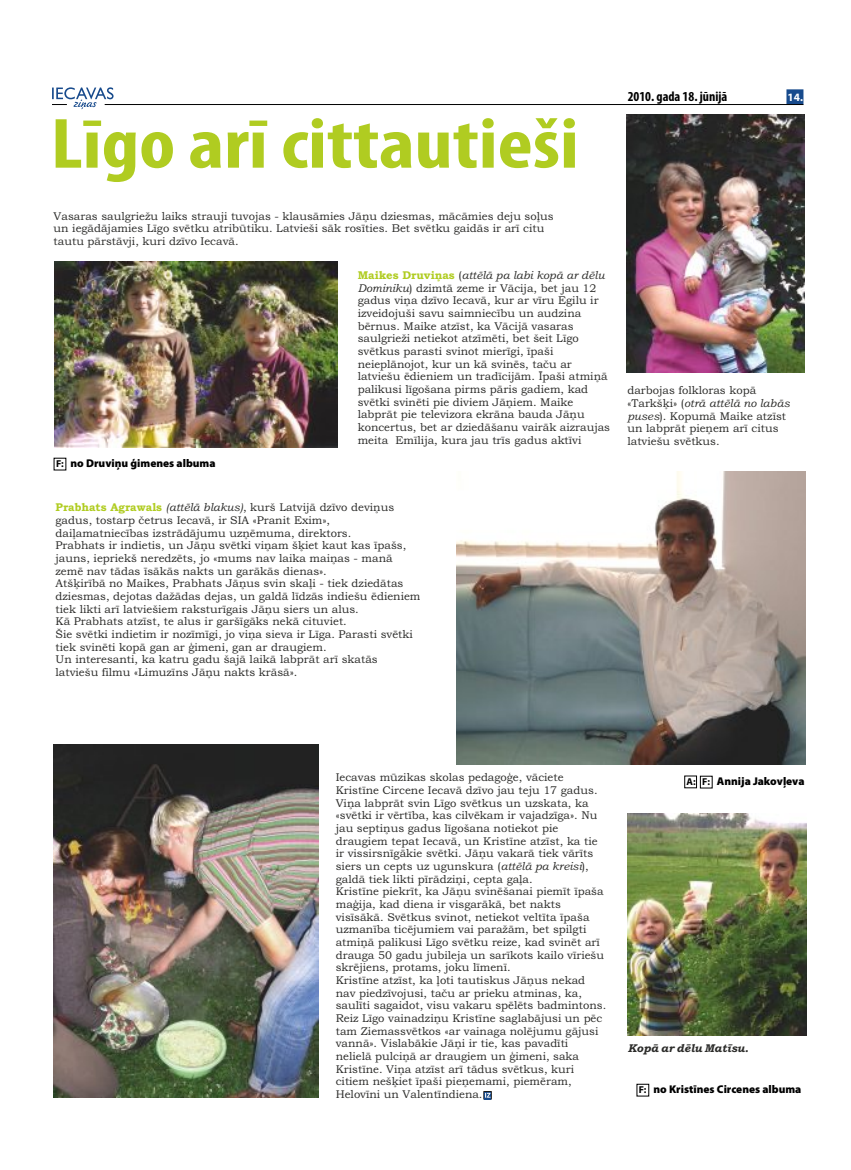
<style>
.page{position:relative;width:851px;height:1170px;background:#fff}
.page>*{position:absolute;margin:0;border:0;box-sizing:border-box;transform-origin:0 0}
.t1{font:700 condensed 71.75px "Myriad Pro";color:#b0cc21;scale:1.17 1}
.t2{font:700 condensed 13.75px "Myriad Pro";color:#000}
.t3{font:11.25px/12.6px "Bookman Old Style";color:#2b2b29}
.t4{font:900 11.25px "Myriad Pro";color:#000}
.t5{font:italic 11.25px "Bookman Old Style";color:#2b2b29}
.t6{font:700 11.25px "Myriad Pro";color:#fff}
.s1{color:#b0cc21}
.s2{font-style:italic}
.s3{font-weight:700;font-size:10px}
</style>
<div class="page">
<svg style="left:52px;top:87px;width:751px;height:22px"></svg>
<img style="left:628px;top:813px;width:177px;height:222px">
<img style="left:456px;top:471px;width:349px;height:293px">
<img style="left:626px;top:114px;width:178px;height:258px">
<img style="left:54px;top:261px;width:284px;height:186px">
<img style="left:54px;top:744px;width:264px;height:353px">
<div style="left:700px;top:776px;width:12px;height:12px;border:1px solid #000"></div>
<div style="left:684px;top:775px;width:12px;height:13px;border:1px solid #000"></div>
<svg style="left:483px;top:1091px;width:8px;height:8px"></svg>
<svg style="left:484px;top:1091px;width:6px;height:8px"></svg>
<svg style="left:485px;top:1092px;width:5px;height:5px"></svg>
<p class="t1" style="left:51px;top:114px;width:452px">Līgo arī cittautieši</p>
<p class="t3" style="left:54px;top:211px;width:501px">Vasaras saulgriežu laiks strauji tuvojas - klausāmies Jāņu dziesmas, mācāmies deju soļus un iegādājamies Līgo svētku atribūtiku. Latvieši sāk rosīties. Bet svētku gaidās ir arī citu tautu pārstāvji, kuri dzīvo Iecavā.</p>
<p class="t3" style="left:357px;top:270px;width:254px"><span class="s1">Maikes Druviņas</span> (<span class="s2">attēlā pa labi kopā ar dēlu Dominiku</span>) dzimtā zeme ir Vācija, bet jau 12 gadus viņa dzīvo Iecavā, kur ar vīru Egilu ir izveidojuši savu saimniecību un audzina bērnus. Maike atzīst, ka Vācijā vasaras saulgrieži netiekot atzīmēti, bet šeit Līgo svētkus parasti svinot mierīgi, īpaši neieplānojot, kur un kā svinēs, taču ar latviešu ēdieniem un tradīcijām. Īpaši atmiņā palikusi līgošana pirms pāris gadiem, kad svētki svinēti pie diviem Jāņiem. Maike labprāt pie televizora ekrāna bauda Jāņu koncertus, bet ar dziedāšanu vairāk aizraujas meita Emīlija, kura jau trīs gadus aktīvi</p>
<p class="t4" style="left:56px;top:458px;width:161px"><span class="s3">F:</span> no Druviņu ģimenes albuma</p>
<p class="t3" style="left:56px;top:502px;width:366px"><span class="s1">Prabhats Agrawals</span> <span class="s2">(attēlā blakus)</span>, kurš Latvijā dzīvo deviņus gadus, tostarp četrus Iecavā, ir SIA «Pranit Exim», daiļamatniecības izstrādājumu uzņēmuma, direktors.<br>Prabhats ir indietis, un Jāņu svētki viņam šķiet kaut kas īpašs, jauns, iepriekš neredzēts, jo «mums nav laika maiņas - manā zemē nav tādas īsākās nakts un garākās dienas».<br>Atšķirībā no Maikes, Prabhats Jāņus svin skaļi - tiek dziedātas dziesmas, dejotas dažādas dejas, un galdā līdzās indiešu ēdieniem tiek likti arī latviešiem raksturīgais Jāņu siers un alus.<br>Kā Prabhats atzīst, te alus ir garšīgāks nekā cituviet.<br>Šie svētki indietim ir nozīmīgi, jo viņa sieva ir Līga. Parasti svētki tiek svinēti kopā gan ar ģimeni, gan ar draugiem.<br>Un interesanti, ka katru gadu šajā laikā labprāt arī skatās latviešu filmu «Limuzīns Jāņu nakts krāsā».</p>
<p class="t2" style="left:627px;top:90px;width:101px">2010. gada 18. jūnijā</p>
<p class="t6" style="left:787px;top:93px;width:17px">14.</p>
<p class="t3" style="left:627px;top:385px;width:164px">darbojas folkloras kopā «Tarkšķi» (<span class="s2">otrā attēlā no labās puses</span>). Kopumā Maike atzīst un labprāt pieņem arī citus latviešu svētkus.</p>
<p class="t3" style="left:336px;top:772px;width:272px">Iecavas mūzikas skolas pedagoģe, vāciete Kristīne Circene Iecavā dzīvo jau teju 17 gadus.<br>Viņa labprāt svin Līgo svētkus un uzskata, ka «svētki ir vērtība, kas cilvēkam ir vajadzīga». Nu jau septiņus gadus līgošana notiekot pie draugiem tepat Iecavā, un Kristīne atzīst, ka tie ir vissirsnīgākie svētki. Jāņu vakarā tiek vārīts siers un cepts uz ugunskura (<span class="s2">attēlā pa kreisi</span>), galdā tiek likti pīrādziņi, cepta gaļa.<br>Kristīne piekrīt, ka Jāņu svinēšanai piemīt īpaša maģija, kad diena ir visgarākā, bet nakts visīsākā. Svētkus svinot, netiekot veltīta īpaša uzmanība ticējumiem vai paražām, bet spilgti atmiņā palikusi Līgo svētku reize, kad svinēt arī drauga 50 gadu jubileja un sarīkots kailo vīriešu skrējiens, protams, joku līmenī.<br>Kristīne atzīst, ka ļoti tautiskus Jāņus nekad nav piedzīvojusi, taču ar prieku atminas, ka, saulīti sagaidot, visu vakaru spēlēts badmintons.<br>Reiz Līgo vainadziņu Kristīne saglabājusi un pēc tam Ziemassvētkos «ar vainaga nolējumu gājusi vannā». Vislabākie Jāņi ir tie, kas pavadīti nelielā pulciņā ar draugiem un ģimeni, saka Kristīne. Viņa atzīst arī tādus svētkus, kuri citiem nešķiet īpaši pieņemami, piemēram, Helovīni un Valentīndiena.</p>
<p class="t4" style="left:686px;top:776px;width:119px"><span class="s3">A: F:</span> Annija Jakovļeva</p>
<p class="t5" style="left:627px;top:1043px;width:122px">Kopā ar dēlu Matīsu.</p>
<p class="t4" style="left:638px;top:1084px;width:164px"><span class="s3">F:</span> no Kristīnes Circenes albuma</p>
</div>
